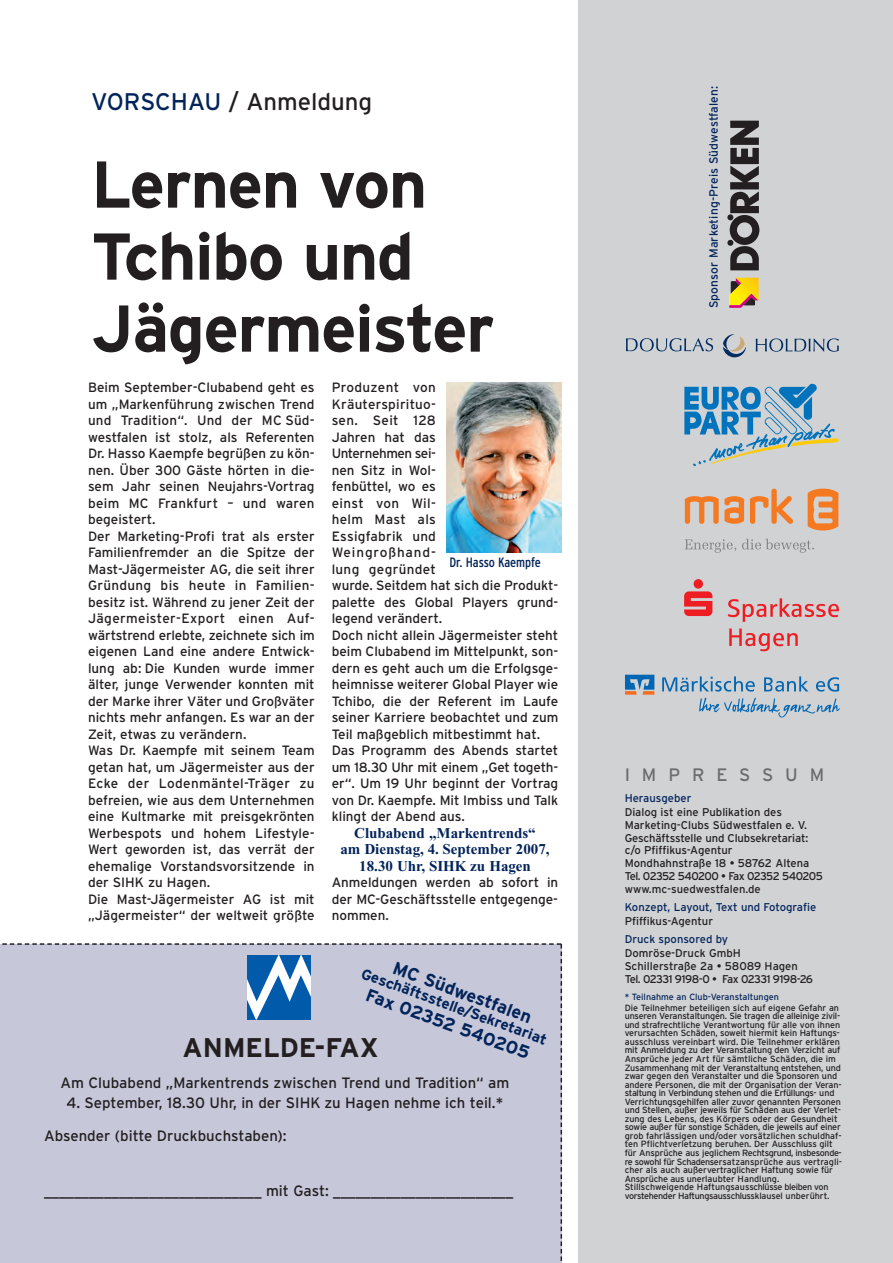
<style>
.page{position:relative;width:893px;height:1263px;background:#fff}
.page>*{position:absolute;margin:0;border:0;box-sizing:border-box;transform-origin:0 0}
.t1{font:700 66px/72px "Interstate";letter-spacing:-.02em;color:#231f20}
.t2{font:700 27px "Interstate";color:#231f20}
.t3{font:24px "Interstate";color:#231f20}
.t4{font:700 18px "Interstate";color:#03245a}
.t5{font:18px "Interstate";letter-spacing:.66em;color:#6c6d70}
.t6{font:15px "Interstate";color:#231f20}
.t7{font:700 15px/16.5px "Times New Roman";color:#03245a;text-align:center}
.t8{font:700 15px "Interstate";color:#03245a}
.t9{font:13.5px/16.5px "Interstate";color:#231f20}
.t10{font:condensed 13.5px "Interstate";letter-spacing:-.005em;color:#03245a}
.t11{font:12px "Interstate";letter-spacing:.01em;color:#03245a}
.t12{font:11.25px/12.8px "Interstate";letter-spacing:-.005em;color:#231f20}
.t13{font:11.25px "Interstate";color:#03245a}
.t14{font:9px/8.6px "Interstate";letter-spacing:-.015em;color:#231f20}
.t15{font:9px "Interstate";color:#03245a}
.s1{color:#03245a}
</style>
<div class="page">
<div style="left:578px;top:0;width:315px;height:1263px;background:#d1d2d4"></div>
<svg style="left:684px;top:384px;width:155px;height:82px"></svg>
<svg style="left:808px;top:489px;width:30px;height:41px"></svg>
<svg style="left:750px;top:489px;width:43px;height:35px"></svg>
<svg style="left:685px;top:496px;width:59px;height:28px"></svg>
<svg style="left:685px;top:539px;width:51px;height:14px"></svg>
<svg style="left:742px;top:539px;width:72px;height:14px"></svg>
<svg style="left:625px;top:675px;width:29px;height:20px"></svg>
<svg style="left:662px;top:676px;width:178px;height:41px"></svg>
<div style="left:694px;top:579px;width:9px;height:10px;background:#ee1d23;border-radius:50%"></div>
<svg style="left:684px;top:591px;width:28px;height:25px"></svg>
<svg style="left:728px;top:598px;width:111px;height:24px"></svg>
<svg style="left:729px;top:628px;width:69px;height:23px"></svg>
<svg style="left:729px;top:278px;width:29px;height:30px"></svg>
<svg style="left:727px;top:121px;width:32px;height:149px"></svg>
<svg style="left:723px;top:334px;width:23px;height:23px"></svg>
<svg style="left:626px;top:338px;width:87px;height:13px"></svg>
<svg style="left:756px;top:338px;width:83px;height:14px"></svg>
<div style="left:0;top:943px;width:562px;height:320px;background:#c6c8da"></div>
<img style="left:446px;top:382px;width:115px;height:171px">
<h3 class="t3" style="left:91px;top:88px;width:283px"><span class="s1">VORSCHAU</span> / Anmeldung</h3>
<h1 class="t1" style="left:91px;top:149px;width:405px">Lernen von<br>Tchibo und<br>Jägermeister</h1>
<p class="t9" style="left:88px;top:379px;width:228px">Beim September-Clubabend geht es um „Markenführung zwischen Trend und Tradition“. Und der MC Süd&shy;westfalen ist stolz, als Referenten<br>Dr. Hasso Kaempfe begrüßen zu kön&shy;nen. Über 300 Gäste hörten in die&shy;sem Jahr seinen Neujahrs-Vortrag beim MC Frankfurt – und waren begeistert.<br>Der Marketing-Profi trat als erster<br>Familienfremder an die Spitze der<br>Mast-Jägermeister AG, die seit ihrer<br>Gründung bis heute in Familien&shy;besitz ist. Während zu jener Zeit der<br>Jägermeister-Export einen Auf&shy;wärtstrend erlebte, zeichnete sich im eigenen Land eine andere Entwick&shy;lung ab: Die Kunden wurde immer älter, junge Verwender konnten mit der Marke ihrer Väter und Großväter nichts mehr anfangen. Es war an der<br>Zeit, etwas zu verändern.<br>Was Dr. Kaempfe mit seinem Team getan hat, um Jägermeister aus der<br>Ecke der Lodenmäntel-Träger zu befreien, wie aus dem Unternehmen eine Kultmarke mit preisgekrönten<br>Werbespots und hohem Lifestyle-<br>Wert geworden ist, das verrät der ehemalige Vorstandsvorsitzende in der SIHK zu Hagen.<br>Die Mast-Jägermeister AG ist mit „Jägermeister“ der weltweit größte</p>
<p class="t9" style="left:332px;top:379px;width:228px">Produzent von<br>Kräuterspirituo-<br>sen. Seit 128<br>Jahren hat das<br>Unternehmen sei-<br>nen Sitz in Wol-<br>fenbüttel, wo es<br>einst von Wil-<br>helm Mast als<br>Essigfabrik und<br>Weingroßhand-<br>lung gegründet<br>wurde. Seitdem hat sich die Produkt&shy;palette des Global Players grund&shy;legend verändert.<br>Doch nicht allein Jägermeister steht beim Clubabend im Mittelpunkt, son&shy;dern es geht auch um die Erfolgsge&shy;heimnisse weiterer Global Player wie<br>Tchibo, die der Referent im Laufe seiner Karriere beobachtet und zum<br>Teil maßgeblich mitbestimmt hat.<br>Das Programm des Abends startet um 18.30 Uhr mit einem „Get togeth&shy;er“. Um 19 Uhr beginnt der Vortrag von Dr. Kaempfe. Mit Imbiss und Talk klingt der Abend aus.</p>
<p class="t10" style="left:449px;top:555px;width:93px">Dr. Hasso Kaempfe</p>
<p class="t7" style="left:340px;top:826px;width:211px">Clubabend „Markentrends“<br>am Dienstag, 4. September 2007,<br>18.30 Uhr, SIHK zu Hagen</p>
<p class="t9" style="left:332px;top:874px;width:228px;text-align:justify">Anmeldungen werden ab sofort in der MC-Geschäftsstelle entgegenge&shy;nommen.</p>
<h3 class="t4" style="left:397px;top:957px;width:148px;rotate:20deg">MC Südwestfalen</h3>
<p class="t8" style="left:365px;top:964px;width:198px;rotate:20deg">Geschäftsstelle/Sekretariat</p>
<h3 class="t4" style="left:370px;top:984px;width:174px;rotate:20deg">Fax 02352 540205</h3>
<h2 class="t2" style="left:183px;top:1032px;width:197px">ANMELDE-FAX</h2>
<p class="t6" style="left:60px;top:1074px;width:450px">Am Clubabend „Markentrends zwischen Trend und Tradition“ am</p>
<p class="t6" style="left:67px;top:1094px;width:438px">4. September, 18.30 Uhr, in der SIHK zu Hagen nehme ich teil.*</p>
<p class="t6" style="left:44px;top:1126px;width:244px">Absender (bitte Druckbuchstaben):</p>
<p class="t6" style="left:44px;top:1182px;width:471px">_____________________________ mit Gast: ________________________</p>
<p class="t11" style="left:707px;top:308px;width:224px;rotate:-90deg">Sponsor Marketing-Preis Südwestfalen:</p>
<h3 class="t5" style="left:625px;top:764px;width:201px">IMPRESSUM</h3>
<p class="t13" style="left:625px;top:791px;width:68px">Herausgeber</p>
<p class="t12" style="left:625px;top:806px;width:200px">Dialog ist eine Publikation des<br>Marketing-Clubs Südwestfalen e. V.<br>Geschäftsstelle und Clubsekretariat: c/o Pfiffikus-Agentur<br>Mondhahnstraße 18 • 58762 Altena<br>Tel. 02352 540200 • Fax 02352 540205 www.mc-suedwestfalen.de</p>
<p class="t13" style="left:625px;top:900px;width:193px">Konzept, Layout, Text und Fotografie</p>
<p class="t12" style="left:625px;top:915px;width:90px">Pfiffikus-Agentur</p>
<p class="t13" style="left:625px;top:932px;width:105px">Druck sponsored by</p>
<p class="t12" style="left:625px;top:947px;width:190px">Domröse-Druck GmbH<br>Schillerstraße 2a • 58089 Hagen<br>Tel. 02331 9198-0 • Fax 02331 9198-26</p>
<p class="t15" style="left:625px;top:992px;width:156px">* Teilnahme an Club-Veranstaltungen</p>
<p class="t14" style="left:625px;top:1003px;width:219px">Die Teilnehmer beteiligen sich auf eigene Gefahr an unseren Veranstaltungen. Sie tragen die alleinige zivil&shy;und strafrechtliche Verantwortung für alle von ihnen verursachten Schäden, soweit hiermit kein Haftungs&shy;ausschluss vereinbart wird. Die Teilnehmer erklären mit Anmeldung zu der Veranstaltung den Verzicht auf Ansprüche jeder Art für sämtliche Schäden, die im Zusammenhang mit der Veranstaltung entstehen, und zwar gegen den Veranstalter und die Sponsoren und andere Personen, die mit der Organisation der Veran&shy;staltung in Verbindung stehen und die Erfüllungs- und Verrichtungsgehilfen aller zuvor genannten Personen und Stellen, außer jeweils für Schäden aus der Verlet&shy;zung des Lebens, des Körpers oder der Gesundheit sowie außer für sonstige Schäden, die jeweils auf einer grob fahrlässigen und/oder vorsätzlichen schuldhaf&shy;ten Pflichtverletzung beruhen. Der Ausschluss gilt für Ansprüche aus jeglichem Rechtsgrund, insbesonde&shy;re sowohl für Schadensersatzansprüche aus vertragli&shy;cher als auch außervertraglicher Haftung sowie für Ansprüche aus unerlaubter Handlung.<br>Stillschweigende Haftungsausschlüsse bleiben von vorstehender Haftungsausschlussklausel unberührt.</p>
</div>
